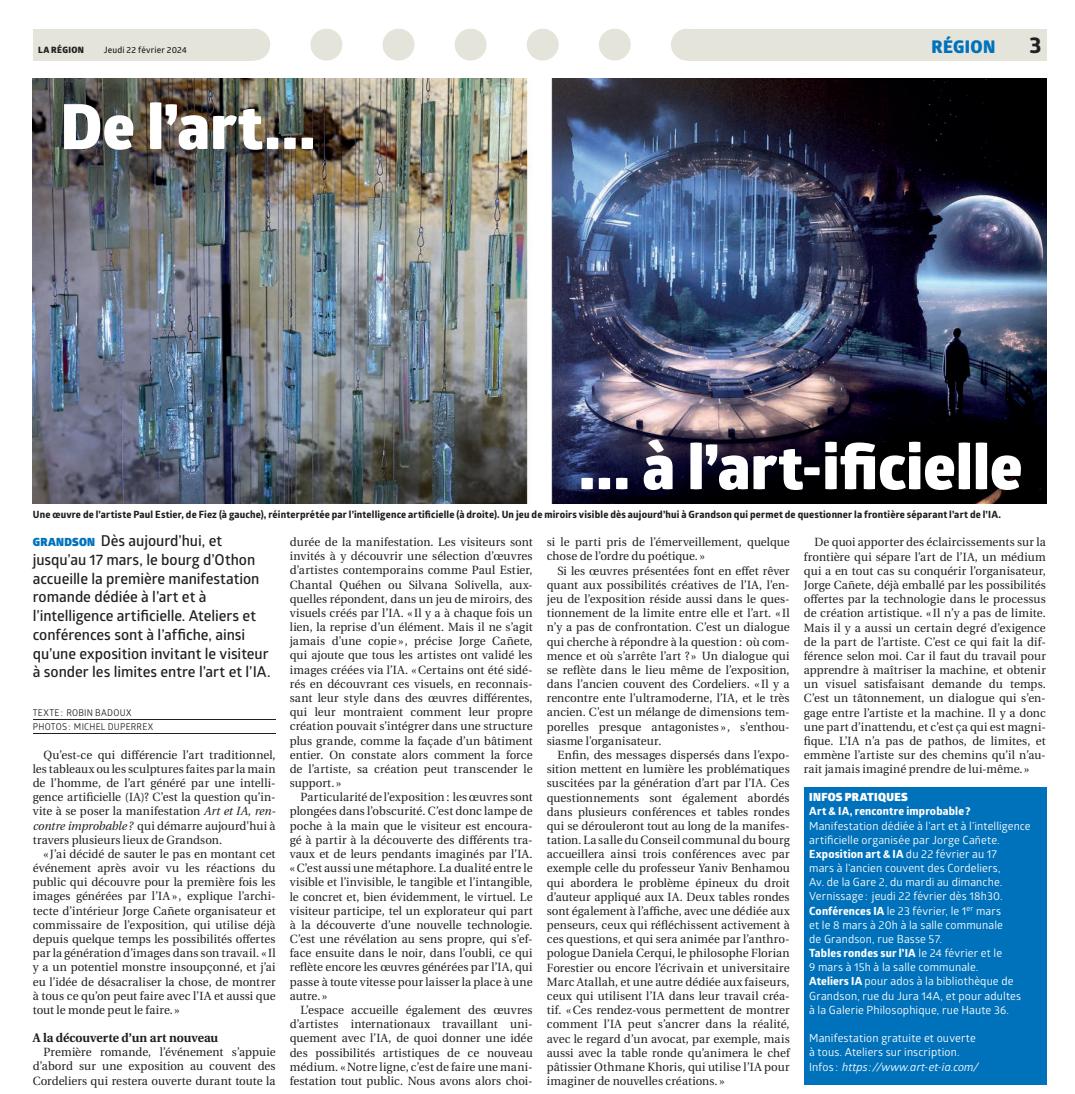
<style>
.page{position:relative;width:1075px;height:1094px;background:#fff}
.page>*{position:absolute;margin:0;border:0;box-sizing:border-box;transform-origin:0 0}
.t1{font:800 62.5px "Glober";letter-spacing:.005em;color:#fff}
.t2{font:700 22.5px "Globerx";color:#231f20}
.t3{font:800 17.5px "Glober";letter-spacing:.02em;color:#0072bc}
.t4{font:600 15px/18.8px "Glober";letter-spacing:-.005em;color:#231f20}
.t5{font:700 12.5px "Heuristica";color:#231f20}
.t6{font:11.88px/14.1px "Heuristica";letter-spacing:.005em;color:#231f20;text-align:justify}
.t7{font:11.25px/14.1px "Glober";letter-spacing:.01em;color:#fff}
.t8{font:700 11.25px "Globerx";letter-spacing:.015em;color:#fff}
.t9{font:900 11.25px "Glober";letter-spacing:.03em;color:#fff}
.t10{font:700 10px "Globerx";letter-spacing:.015em;color:#231f20}
.t11{font:9.38px/14.1px "Glober";letter-spacing:.03em;color:#231f20;scale:.95 1}
.t12{font:600 8.75px "Glober";letter-spacing:.02em;color:#231f20}
.t13{font:800 8.75px "Glober";letter-spacing:.04em;color:#231f20}
.s1{font-weight:900;font-size:11.25px;color:#0072bc}
.s2{font-style:italic}
.s3{font-family:"Glober";font-weight:400}
.s4{font-family:"Globerx";font-weight:700}
</style>
<div class="page">
<div style="left:33px;top:29px;width:56px;height:32px;background:#e5e4db"></div>
<div style="left:238px;top:29px;width:32px;height:32px;background:#e5e4db;border-radius:50%"></div>
<div style="left:310px;top:29px;width:32px;height:32px;background:#e5e4db;border-radius:50%"></div>
<div style="left:382px;top:29px;width:32px;height:32px;background:#e5e4db;border-radius:50%"></div>
<div style="left:454px;top:29px;width:32px;height:32px;background:#e5e4db;border-radius:50%"></div>
<div style="left:526px;top:29px;width:32px;height:32px;background:#e5e4db;border-radius:50%"></div>
<div style="left:599px;top:29px;width:31px;height:32px;background:#e5e4db;border-radius:50%"></div>
<div style="left:671px;top:29px;width:31px;height:32px;background:#e5e4db;border-radius:50%"></div>
<div style="left:995px;top:29px;width:51px;height:32px;background:#e5e4db"></div>
<div style="left:89px;top:29px;width:163px;height:32px;background:#e5e4db"></div>
<div style="left:687px;top:29px;width:322px;height:32px;background:#e5e4db"></div>
<hr style="left:33px;top:719px;width:242px;height:1px;background:#231f20">
<hr style="left:33px;top:733px;width:242px;height:1px;background:#231f20">
<img style="left:33px;top:78px;width:1013px;height:425px">
<div style="left:803px;top:787px;width:243px;height:298px;background:#0072bc"></div>
<p class="t13" style="left:38px;top:43px;width:47px">LA RÉGION</p>
<p class="t12" style="left:104px;top:43px;width:85px">Jeudi 22 février 2024</p>
<h3 class="t3" style="left:931px;top:33px;width:65px">RÉGION</h3>
<h2 class="t2" style="left:1029px;top:28px;width:13px">3</h2>
<h1 class="t1" style="left:60px;top:80px;width:257px">De l’art...</h1>
<h1 class="t1" style="left:578px;top:420px;width:445px">... à l’art-ificielle</h1>
<p class="t10" style="left:33px;top:507px;width:969px">Une œuvre de l’artiste Paul Estier, de Fiez (à gauche), réinterprétée par l’intelligence artificielle (à droite). Un jeu de miroirs visible dès aujourd’hui à Grandson qui permet de questionner la frontière séparant l’art de l’IA.</p>
<p class="t4" style="left:33px;top:531px;width:239px"><span class="s1">GRANDSON</span> Dès aujourd’hui, et jusqu’au 17 mars, le bourg d’Othon accueille la première manifestation romande dédiée à l’art et à l’intelligence artificielle. Ateliers et conférences sont à l’affiche, ainsi qu’une exposition invitant le visiteur à sonder les limites entre l’art et l’IA.</p>
<p class="t11" style="left:33px;top:705px;width:128px">TEXTE : ROBIN BADOUX<br>PHOTOS : MICHEL DUPERREX</p>
<p class="t6" style="left:33px;top:748px;width:244px;text-indent:11px">Qu’est-ce qui différencie l’art traditionnel, les tableaux ou les sculptures faites par la main de l’homme, de l’art généré par une intelli&shy;gence artificielle (IA)? C’est la question qu’in&shy;vite à se poser la manifestation <span class="s2">Art et IA, ren&shy;contre improbable ?</span> qui démarre aujourd’hui à travers plusieurs lieux de Grandson.</p>
<p class="t6" style="left:33px;top:847px;width:244px;text-indent:11px">« J’ai décidé de sauter le pas en montant cet événement après avoir vu les réactions du public qui découvre pour la première fois les images générées par l’IA », explique l’archi&shy;tecte d’intérieur Jorge Cañete organisateur et commissaire de l’exposition, qui utilise déjà depuis quelque temps les possibilités offertes par la génération d’images dans son travail. « Il y a un potentiel monstre insoupçonné, et j’ai eu l’idée de désacraliser la chose, de montrer à tous ce qu’on peut faire avec l’IA et aussi que tout le monde peut le faire. »</p>
<p class="t5" style="left:33px;top:1028px;width:187px">A la découverte d’un art nouveau</p>
<p class="t6" style="left:33px;top:1045px;width:244px;text-indent:11px">Première romande, l’événement s’appuie d’abord sur une exposition au couvent des Cordeliers qui restera ouverte durant toute la</p>
<p class="t6" style="left:290px;top:535px;width:244px">durée de la manifestation. Les visiteurs sont invités à y découvrir une sélection d’œuvres d’artistes contemporains comme Paul Estier, Chantal Quéhen ou Silvana Solivella, aux&shy;quelles répondent, dans un jeu de miroirs, des visuels créés par l’IA. « Il y a à chaque fois un lien, la reprise d’un élément. Mais il ne s’agit jamais d’une copie », précise Jorge Cañete, qui ajoute que tous les artistes ont validé les images créées via l’IA. « Certains ont été sidé&shy;rés en découvrant ces visuels, en reconnais&shy;sant leur style dans des œuvres différentes, qui leur montraient comment leur propre création pouvait s’intégrer dans une structure plus grande, comme la façade d’un bâtiment entier. On constate alors comment la force de l’artiste, sa création peut transcender le support. »</p>
<p class="t6" style="left:290px;top:790px;width:244px;text-indent:11px">Particularité de l’exposition : les œuvres sont plongées dans l’obscurité. C’est donc lampe de poche à la main que le visiteur est encoura&shy;gé à partir à la découverte des différents tra&shy;vaux et de leurs pendants imaginés par l’IA. « C’est aussi une métaphore. La dualité entre le visible et l’invisible, le tangible et l’intangible, le concret et, bien évidemment, le virtuel. Le visiteur participe, tel un explorateur qui part à la découverte d’une nouvelle technologie.<br>C’est une révélation au sens propre, qui s’ef&shy;face ensuite dans le noir, dans l’oubli, ce qui reflète encore les œuvres générées par l’IA, qui passe à toute vitesse pour laisser la place à une autre. »</p>
<p class="t6" style="left:290px;top:1003px;width:244px;text-indent:11px">L’espace accueille également des œuvres d’artistes internationaux travaillant uni&shy;quement avec l’IA, de quoi donner une idée des possibilités artistiques de ce nouveau médium. « Notre ligne, c’est de faire une mani&shy;festation tout public. Nous avons alors choi-</p>
<p class="t6" style="left:547px;top:535px;width:244px">si le parti pris de l’émerveillement, quelque chose de l’ordre du poétique. »</p>
<p class="t6" style="left:547px;top:564px;width:244px;text-indent:11px">Si les œuvres présentées font en effet rêver quant aux possibilités créatives de l’IA, l’en&shy;jeu de l’exposition réside aussi dans le ques&shy;tionnement de la limite entre elle et l’art. « Il n’y a pas de confrontation. C’est un dialogue qui cherche à répondre à la question : où com&shy;mence et où s’arrête l’art ? » Un dialogue qui se reflète dans le lieu même de l’exposition, dans l’ancien couvent des Cordeliers. « Il y a rencontre ente l’ultramoderne, l’IA, et le très ancien. C’est un mélange de dimensions tem&shy;porelles presque antagonistes », s’enthou&shy;siasme l’organisateur.</p>
<p class="t6" style="left:547px;top:748px;width:245px;text-indent:11px">Enfin, des messages dispersés dans l’expo&shy;sition mettent en lumière les problématiques suscitées par la génération d’art par l’IA. Ces questionnements sont également abordés dans plusieurs conférences et tables rondes qui se dérouleront tout au long de la manifes&shy;tation. La salle du Conseil communal du bourg accueillera ainsi trois conférences avec par exemple celle du professeur Yaniv Benhamou qui abordera le problème épineux du droit d’auteur appliqué aux IA. Deux tables rondes sont également à l’affiche, avec une dédiée aux penseurs, ceux qui réfléchissent activement à ces questions, et qui sera animée par l’anthro&shy;pologue Daniela Cerqui, le philosophe Florian Forestier ou encore l’écrivain et universitaire Marc Atallah, et une autre dédiée aux faiseurs, ceux qui utilisent l’IA dans leur travail créa&shy;tif. « Ces rendez-vous permettent de montrer comment l’IA peut s’ancrer dans la réalité, avec le regard d’un avocat, par exemple, mais aussi avec la table ronde qu’animera le chef pâtissier Othmane Khoris, qui utilise l’IA pour imaginer de nouvelles créations. »</p>
<p class="t6" style="left:803px;top:535px;width:243px;text-indent:11px">De quoi apporter des éclaircissements sur la frontière qui sépare l’art de l’IA, un médium qui a en tout cas su conquérir l’organisateur, Jorge Cañete, déjà emballé par les possibilités offertes par la technologie dans le processus de création artistique. « Il n’y a pas de limite.<br>Mais il y a aussi un certain degré d’exigence de la part de l’artiste. C’est ce qui fait la dif&shy;férence selon moi. Car il faut du travail pour apprendre à maîtriser la machine, et obtenir un visuel satisfaisant demande du temps.<br>C’est un tâtonnement, un dialogue qui s’en&shy;gage entre l’artiste et la machine. Il y a donc une part d’inattendu, et c’est ça qui est magni&shy;fique. L’IA n’a pas de pathos, de limites, et emmène l’artiste sur des chemins qu’il n’au&shy;rait jamais imaginé prendre de lui-même. »</p>
<p class="t9" style="left:809px;top:788px;width:100px">INFOS PRATIQUES</p>
<p class="t8" style="left:809px;top:803px;width:163px">Art &amp; IA, rencontre improbable ?</p>
<p class="t7" style="left:809px;top:818px;width:223px">Manifestation dédiée à l’art et à l’intelligence artificielle organisée par Jorge Cañete.</p>
<p class="t8" style="left:809px;top:846px;width:189px">Exposition art &amp; IA <span class="s3">du 22 février au 17</span></p>
<p class="t7" style="left:809px;top:860px;width:195px">mars à l’ancien couvent des Cordeliers, Av. de la Gare 2, du mardi au dimanche.<br>Vernissage : jeudi 22 février dès 18h30.<br><span class="s4">Conférences IA</span> le 23 février, le 1<sup>er</sup> mars et le 8 mars à 20h à la salle communale de Grandson, rue Basse 57.</p>
<p class="t8" style="left:809px;top:945px;width:194px">Tables rondes sur l’IA <span class="s3">le 24 février et le</span></p>
<p class="t7" style="left:809px;top:960px;width:213px">9 mars à 15h à la salle communale.<br><span class="s4">Ateliers IA</span> pour ados à la bibliothèque de Grandson, rue du Jura 14A, et pour adultes à la Galerie Philosophique, rue Haute 36.</p>
<p class="t7" style="left:809px;top:1031px;width:171px">Manifestation gratuite et ouverte à tous. Ateliers sur inscription.<br>Infos : <span class="s2">https://www.art-et-ia.com/</span></p>
</div>
